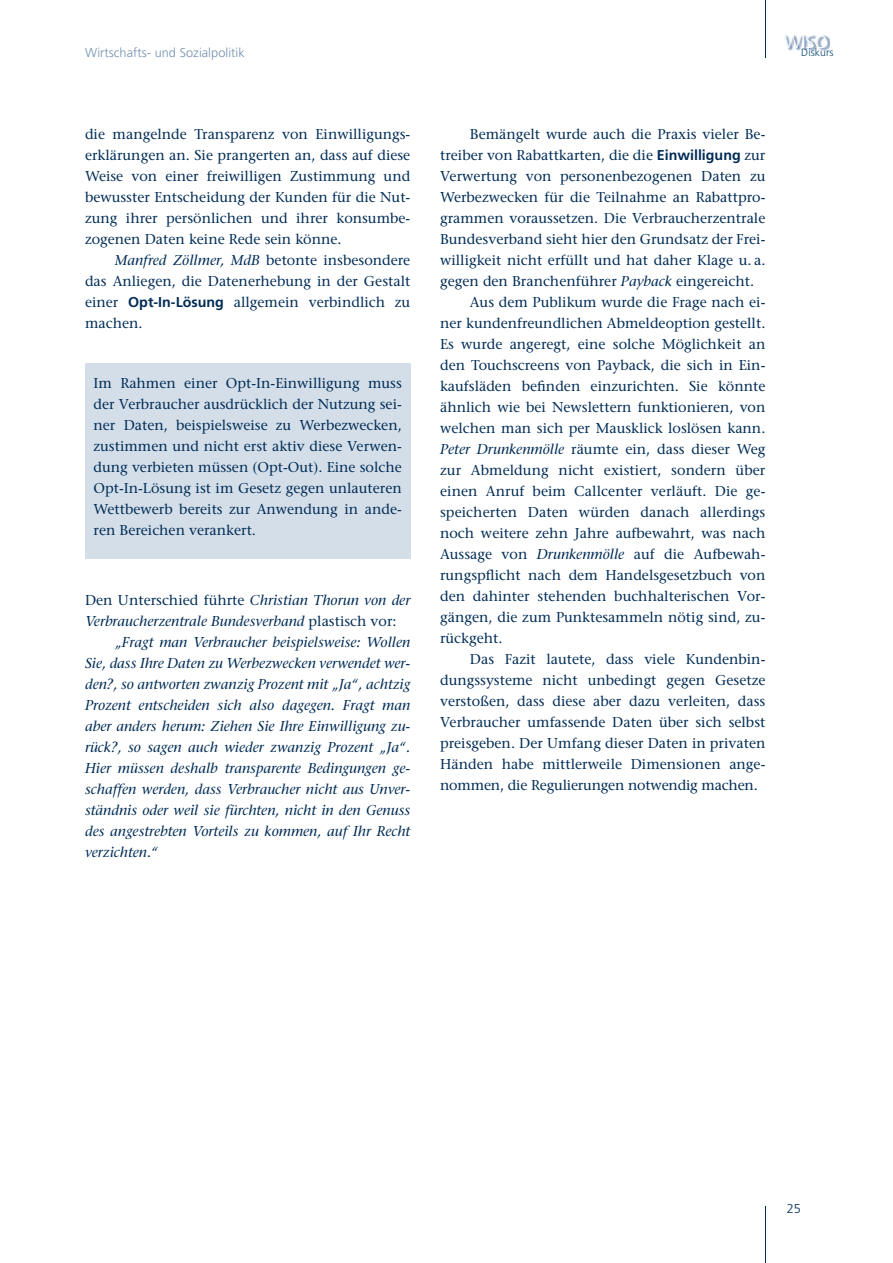
<style>
.page{position:relative;width:893px;height:1263px;background:#fff}
.page>*{position:absolute;margin:0;border:0;box-sizing:border-box;transform-origin:0 0}
.t1{font:300 18px "Frutiger";color:#fff}
.t2{font:14.25px/21px "Stone Serif";color:#002c55;text-align:justify}
.t3{font:italic 14.25px "Stone Serif";color:#002c55}
.t4{font:300 12.75px "Frutiger";letter-spacing:.005em;color:#728faf}
.t5{font:300 12.75px "Frutiger";color:#002c55}
.t6{font:300 10.5px "Frutiger";letter-spacing:.005em;color:#094870}
.s1{font-style:italic}
.s2{font-family:"Frutiger";font-weight:700}
.s3{font-style:normal}
</style>
<div class="page">
<hr style="left:765px;top:1206px;width:1px;height:57px;background:#002c55">
<img style="left:784px;top:35px;width:45px;height:16px">
<hr style="left:765px;top:0;width:1px;height:57px;background:#002c55">
<div style="left:85px;top:363px;width:325px;height:196px;background:#d4dee9"></div>
<p class="t1" style="left:784px;top:35px;width:45px">WISO</p>
<p class="t4" style="left:85px;top:47px;width:161px">Wirtschafts- und Sozialpolitik</p>
<p class="t6" style="left:801px;top:48px;width:34px">Diskurs</p>
<p class="t2" style="left:85px;top:125px;width:327px">die mangelnde Transparenz von Einwilligungs&shy;erklärungen an. Sie prangerten an, dass auf diese Weise von einer freiwilligen Zustimmung und bewusster Entscheidung der Kunden für die Nut&shy;zung ihrer persönlichen und ihrer konsumbe&shy;zogenen Daten keine Rede sein könne.</p>
<p class="t2" style="left:85px;top:251px;width:327px;text-indent:30px"><span class="s1">Manfred Zöllmer, MdB</span> betonte insbesondere das Anliegen, die Datenerhebung in der Gestalt einer <span class="s2">Opt-In-Lösung</span> allgemein verbindlich zu machen.</p>
<p class="t2" style="left:94px;top:374px;width:310px">Im Rahmen einer Opt-In-Einwilligung muss der Verbraucher ausdrücklich der Nutzung sei&shy;ner Daten, beispielsweise zu Werbezwecken, zustimmen und nicht erst aktiv diese Verwen&shy;dung verbieten müssen (Opt-Out). Eine solche Opt-In-Lösung ist im Gesetz gegen unlauteren Wettbewerb bereits zur Anwendung in ande&shy;ren Bereichen verankert.</p>
<p class="t3" style="left:85px;top:595px;width:327px"><span class="s3">Den Unterschied führte</span> Christian Thorun von der</p>
<p class="t3" style="left:85px;top:616px;width:313px">Verbraucherzentrale Bundesverband <span class="s3">plastisch vor:</span></p>
<p class="t3" style="left:115px;top:637px;width:297px">„Fragt man Verbraucher beispielsweise: Wollen</p>
<p class="t3" style="left:85px;top:658px;width:327px">Sie, dass Ihre Daten zu Werbezwecken verwendet wer-</p>
<p class="t3" style="left:85px;top:679px;width:327px">den?, so antworten zwanzig Prozent mit „Ja“, achtzig</p>
<p class="t3" style="left:85px;top:700px;width:327px">Prozent entscheiden sich also dagegen. Fragt man</p>
<p class="t3" style="left:85px;top:721px;width:327px">aber anders herum: Ziehen Sie Ihre Einwilligung zu-</p>
<p class="t3" style="left:85px;top:742px;width:327px">rück?, so sagen auch wieder zwanzig Prozent „Ja“.</p>
<p class="t3" style="left:85px;top:763px;width:327px">Hier müssen deshalb transparente Bedingungen ge-</p>
<p class="t3" style="left:85px;top:784px;width:327px">schaffen werden, dass Verbraucher nicht aus Unver-</p>
<p class="t3" style="left:85px;top:805px;width:327px">ständnis oder weil sie fürchten, nicht in den Genuss</p>
<p class="t3" style="left:85px;top:826px;width:327px">des angestrebten Vorteils zu kommen, auf Ihr Recht</p>
<p class="t3" style="left:85px;top:847px;width:75px">verzichten.“</p>
<p class="t2" style="left:470px;top:125px;width:297px">Bemängelt wurde auch die Praxis vieler Be-</p>
<p class="t2" style="left:440px;top:146px;width:327px">treiber von Rabattkarten, die die <span class="s2">Einwilligung</span> zur</p>
<p class="t2" style="left:440px;top:167px;width:327px">Verwertung von personenbezogenen Daten zu</p>
<p class="t2" style="left:440px;top:188px;width:327px">Werbezwecken für die Teilnahme an Rabattpro-</p>
<p class="t2" style="left:440px;top:209px;width:327px">grammen voraussetzen. Die Verbraucherzentrale</p>
<p class="t2" style="left:440px;top:230px;width:327px">Bundesverband sieht hier den Grundsatz der Frei-</p>
<p class="t2" style="left:440px;top:251px;width:327px">willigkeit nicht erfüllt und hat daher Klage u. a.</p>
<p class="t2" style="left:440px;top:272px;width:316px">gegen den Branchenführer <span class="s1">Payback</span> eingereicht.</p>
<p class="t2" style="left:470px;top:293px;width:297px">Aus dem Publikum wurde die Frage nach ei-</p>
<p class="t2" style="left:440px;top:314px;width:327px">ner kundenfreundlichen Abmeldeoption gestellt.</p>
<p class="t2" style="left:440px;top:335px;width:327px">Es wurde angeregt, eine solche Möglichkeit an</p>
<p class="t2" style="left:440px;top:356px;width:327px">den Touchscreens von Payback, die sich in Ein-</p>
<p class="t2" style="left:440px;top:377px;width:327px">kaufsläden befinden einzurichten. Sie könnte</p>
<p class="t2" style="left:440px;top:398px;width:327px">ähnlich wie bei Newslettern funktionieren, von</p>
<p class="t2" style="left:440px;top:419px;width:327px">welchen man sich per Mausklick loslösen kann.</p>
<p class="t2" style="left:440px;top:440px;width:327px"><span class="s1">Peter Drunkenmölle</span> räumte ein, dass dieser Weg</p>
<p class="t2" style="left:440px;top:461px;width:327px">zur Abmeldung nicht existiert, sondern über</p>
<p class="t2" style="left:440px;top:482px;width:327px">ei nen Anruf beim Callcenter verläuft. Die ge-</p>
<p class="t2" style="left:440px;top:503px;width:327px">speicher ten Daten würden danach allerdings</p>
<p class="t2" style="left:440px;top:524px;width:327px">noch weitere zehn Jahre aufbewahrt, was nach</p>
<p class="t2" style="left:440px;top:545px;width:327px">Aussage von <span class="s1">Drunkenmölle</span> auf die Aufbewah-</p>
<p class="t2" style="left:440px;top:566px;width:327px">rungspflicht nach dem Handelsgesetzbuch von</p>
<p class="t2" style="left:440px;top:587px;width:327px">den dahinter stehenden buchhalterischen Vor-</p>
<p class="t2" style="left:440px;top:608px;width:327px">gängen, die zum Punktesammeln nötig sind, zu-</p>
<p class="t2" style="left:440px;top:629px;width:64px">rückgeht.</p>
<p class="t2" style="left:470px;top:650px;width:297px">Das Fazit lautete, dass viele Kundenbin-</p>
<p class="t2" style="left:440px;top:671px;width:327px">dungssysteme nicht unbedingt gegen Gesetze</p>
<p class="t2" style="left:440px;top:692px;width:327px">verstoßen, dass diese aber dazu verleiten, dass</p>
<p class="t2" style="left:440px;top:713px;width:327px">Verbraucher umfassende Daten über sich selbst</p>
<p class="t2" style="left:440px;top:734px;width:327px">preisgeben. Der Umfang dieser Daten in privaten</p>
<p class="t2" style="left:440px;top:755px;width:327px">Händen habe mittlerweile Dimensionen ange-</p>
<p class="t2" style="left:440px;top:776px;width:319px">nommen, die Regulierungen notwendig machen.</p>
<p class="t5" style="left:787px;top:1204px;width:16px">25</p>
</div>
